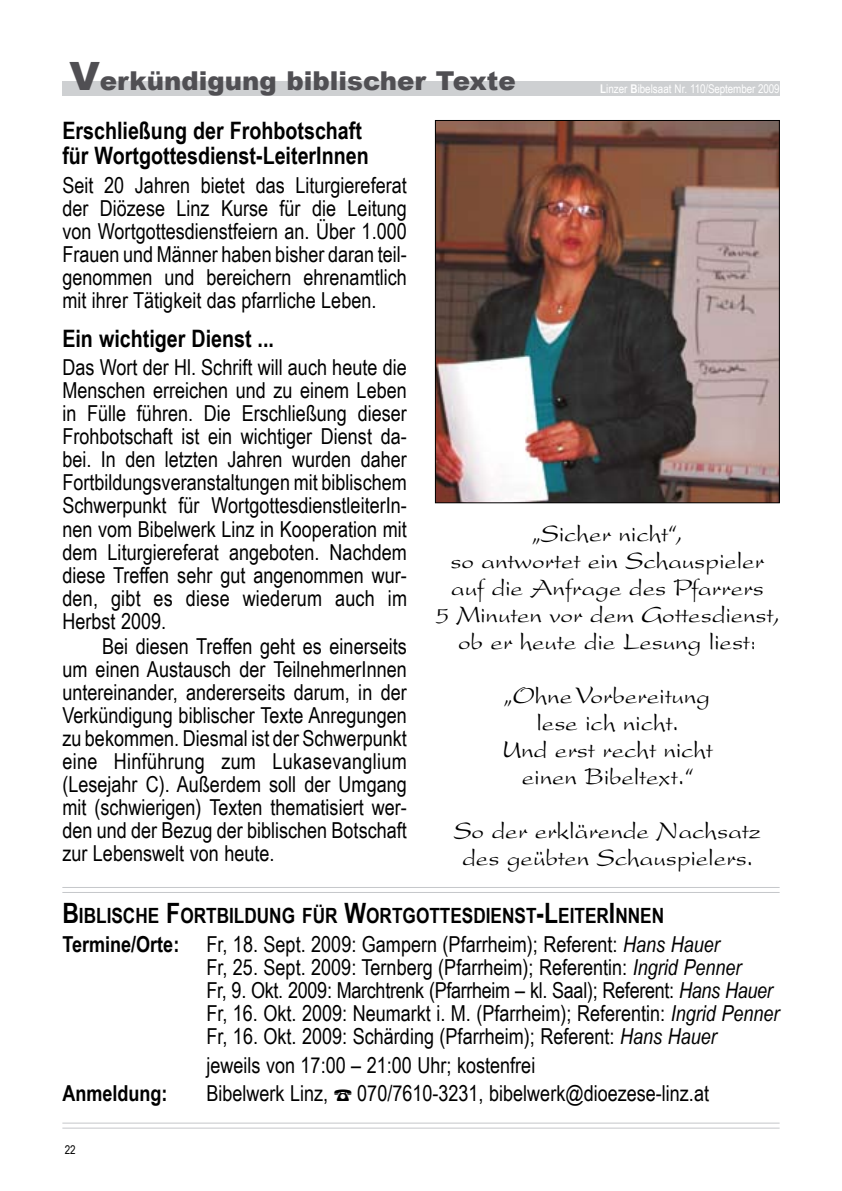
<style>
.page{position:relative;width:842px;height:1191px;background:#fff}
.page>*{position:absolute;margin:0;border:0;box-sizing:border-box;transform-origin:0 0}
.t1{font:900 26px "Arial";color:#504f53}
.t2{font:25px/27px "Present";letter-spacing:-.005em;color:#000;text-align:center}
.t3{font:700 24px/25px "Arial Narrow";color:#000}
.t4{font:22px/23px "Arial Narrow";color:#000;text-align:justify}
.t5{font:700 22px "Arial Narrow";color:#000}
.t6{font:700 21px "Arial Narrow";color:#000}
.t7{font:12px "Arial Narrow";letter-spacing:-.01em;color:#fff}
.t8{font:12px "Arial Narrow";color:#000}
.s1{font-size:39px}
.s2{font-weight:700}
.s3{font-size:28px}
.s4{font-style:italic}
</style>
<div class="page">
<div style="left:62px;top:82px;width:718px;height:14px;background:#ced0d2"></div>
<img style="left:437px;top:122px;width:341px;height:379px">
<div style="left:435px;top:120px;width:345px;height:383px;border:1px solid #000"></div>
<hr style="left:62px;top:1122px;width:718px;height:1px;background:#c5c7ca">
<hr style="left:62px;top:1127px;width:718px;height:1px;background:#c5c7ca">
<hr style="left:62px;top:887px;width:718px;height:1px;background:#c5c7ca">
<hr style="left:62px;top:892px;width:718px;height:1px;background:#c5c7ca">
<p class="t1" style="left:69px;top:62px;width:448px"><span class="s1">V</span>erkündigung biblischer Texte</p>
<p class="t7" style="left:600px;top:80px;width:181px"><span class="s2">L</span>inzer <span class="s2">B</span>ibelsaat Nr. 110/September 2009</p>
<p class="t3" style="left:62px;top:117px;width:308px">Erschließung der Frohbotschaft für Wortgottesdienst-LeiterInnen</p>
<p class="t4" style="left:62px;top:172px;width:346px">Seit 20 Jahren bietet das Liturgiereferat der Diözese Linz Kurse für die Leitung von Wortgottesdienstfeiern an. Über 1.000<br>Frauen und Männer haben bisher daran teil&shy;ge-nommen und bereichern ehrenamtlich mit ihrer Tätigkeit das pfarrliche Leben.</p>
<p class="t3" style="left:62px;top:325px;width:213px">Ein wichtiger Dienst ...</p>
<p class="t4" style="left:62px;top:355px;width:346px">Das Wort der Hl. Schrift will auch heute die Menschen erreichen und zu einem Leben in Fülle führen. Die Erschließung dieser Frohbotschaft ist ein wichtiger Dienst da&shy;bei. In den letzten Jahren wurden daher Fortbildungsveranstaltungen mit biblischem Schwerpunkt für WortgottesdienstleiterIn&shy;nen vom Bibelwerk Linz in Kooperation mit dem Liturgiereferat angeboten. Nachdem diese Treffen sehr gut angenommen wur&shy;den, gibt es diese wiederum auch im Herbst 2009.</p>
<p class="t4" style="left:62px;top:634px;width:346px;text-indent:40px">Bei diesen Treffen geht es einerseits um einen Austausch der TeilnehmerInnen untereinander, andererseits darum, in der Verkündigung biblischer Texte Anregungen zu bekommen. Diesmal ist der Schwerpunkt eine Hinführung zum Lukasevanglium (Lesejahr C). Außerdem soll der Umgang mit (schwierigen) Texten thematisiert wer&shy;den und der Bezug der biblischen Botschaft zur Lebenswelt von heute.</p>
<p class="t2" style="left:435px;top:520px;width:346px">„Sicher nicht“,<br>so antwortet ein Schauspieler auf die Anfrage des Pfarrers<br>5 Minuten vor dem Gottesdienst, ob er heute die Lesung liest:</p>
<p class="t2" style="left:502px;top:682px;width:212px">„Ohne Vorbereitung lese ich nicht.<br>Und erst recht nicht einen Bibeltext.“</p>
<p class="t2" style="left:454px;top:817px;width:309px">So der erklärende Nachsatz des geübten Schauspielers.</p>
<p class="t6" style="left:62px;top:900px;width:603px"><span class="s3">B</span>iblische <span class="s3">F</span>ortbildung für <span class="s3">W</span>ortgottesdienst<span class="s3">-L</span>eiter<span class="s3">I</span>nnen</p>
<p class="t4" style="left:206px;top:931px;width:575px;text-align:left;text-indent:-144px"><span class="s2">Termine/Orte:</span> Fr, 18. Sept. 2009: Gampern (Pfarrheim); Referent: <span class="s4">Hans Hauer<br></span>Fr, 25. Sept. 2009: Ternberg (Pfarrheim); Referentin: <span class="s4">Ingrid Penner<br></span>Fr, 9. Okt. 2009: Marchtrenk (Pfarrheim – kl. Saal); Referent: <span class="s4">Hans Hauer </span>Fr, 16. Okt. 2009: Neumarkt i. M. (Pfarrheim); Referentin: <span class="s4">Ingrid Penner </span>Fr, 16. Okt. 2009: Schärding (Pfarrheim); Referent: <span class="s4">Hans Hauer</span></p>
<p class="t4" style="left:206px;top:1052px;width:330px">jeweils von 17:00 – 21:00 Uhr; kostenfrei</p>
<p class="t5" style="left:62px;top:1076px;width:107px">Anmeldung:</p>
<p class="t4" style="left:206px;top:1081px;width:123px">Bibelwerk Linz,</p>
<p class="t4" style="left:357px;top:1081px;width:353px">070/7610-3231, bibelwerk@dioezese-linz.at</p>
<p class="t8" style="left:65px;top:1141px;width:12px">22</p>
</div>
